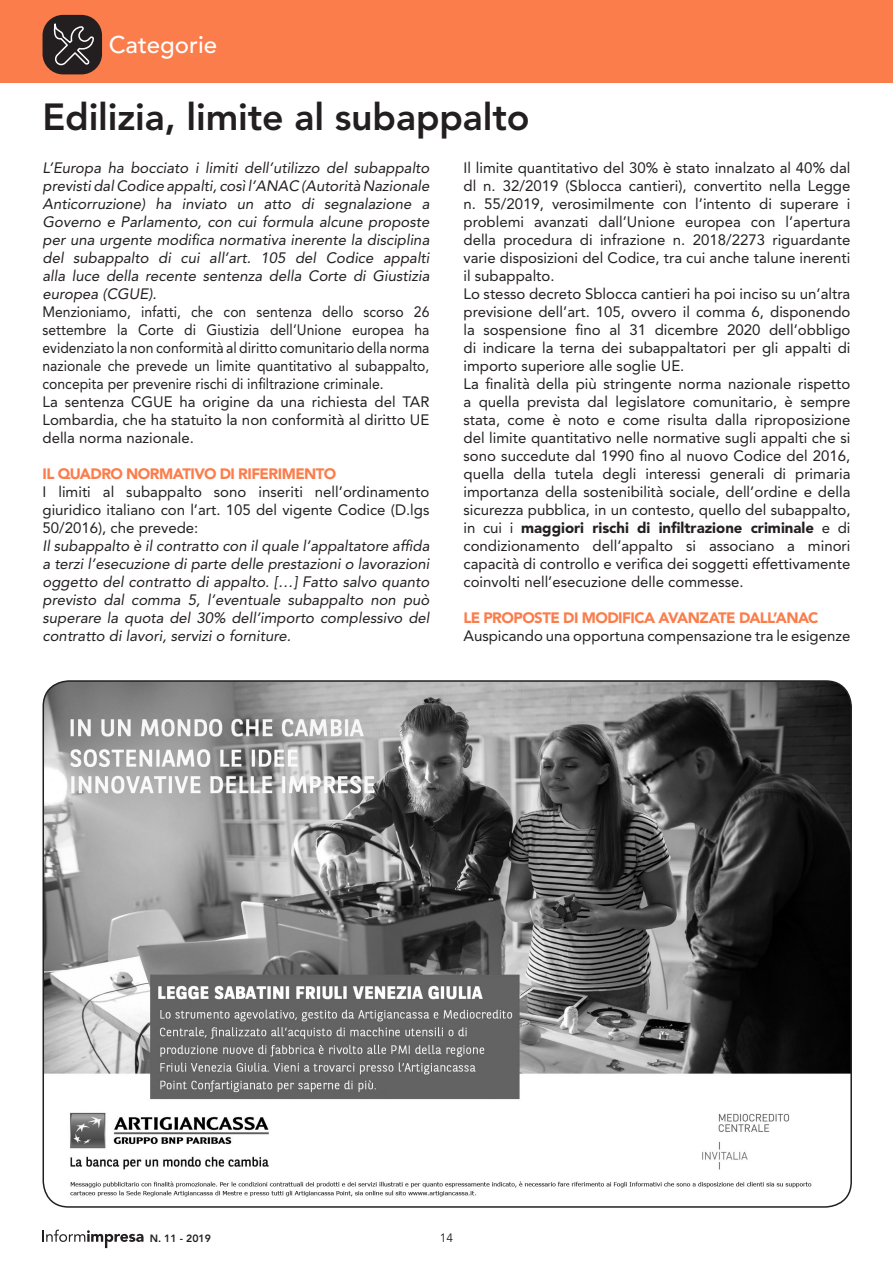
<style>
.page{position:relative;width:893px;height:1263px;background:#fff}
.page>*{position:absolute;margin:0;border:0;box-sizing:border-box;transform-origin:0 0}
.Titolo_2{font:800 37.5px "Avenir LT Std";letter-spacing:-.005em;color:#231f20}
.t1{font:500 24px "Avenir LT Std";color:#fff}
.Normale__Web{font:15px/18px "Avenir LT Std";color:#231f20;text-align:justify}
.Titolo_2-2{font:italic 15px/18px "Avenir LT Std";color:#231f20;text-align:justify}
.Normale__Web-2{font:italic 15px/18px "Avenir LT Std";color:#231f20;text-align:justify}
.Normale__Web-3{font:15px/18px "Avenir LT Std";color:#231f20;text-align:justify;scale:.93 1}
.centrato{font:900 15px "Avenir LT Std";letter-spacing:-.035em;color:#fb7d4c}
.t2{font:12px "Avenir LT Std";color:#231f20}
.t3{font:800 10.5px "Avenir LT Std";color:#231f20}
.s1{font-weight:900}
</style>
<div class="page">
<div style="left:0;top:0;width:893px;height:83px;background:#fb7d4c"></div>
<div style="left:43px;top:15px;width:59px;height:59px;background:#231f20;border-radius:21px"></div>
<svg style="left:54px;top:24px;width:40px;height:42px"></svg>
<svg style="left:43px;top:1229px;width:101px;height:19px"></svg>
<img style="left:43px;top:681px;width:808px;height:520px">
<h2 class="t1" style="left:109px;top:31px;width:110px">Categorie</h2>
<p class="Titolo_2" style="left:43px;top:95px;width:489px">Edilizia, limite al subappalto</p>
<p class="Titolo_2-2" style="left:43px;top:159px;width:388px">L’Europa ha bocciato i limiti dell’utilizzo del subappalto previsti dal Codice appalti, così l’ANAC (Autorità Nazionale Anticorruzione) ha inviato un atto di segnalazione a Governo e Parlamento, con cui formula alcune proposte per una urgente modifica normativa inerente la disciplina del subappalto di cui all’art. 105 del Codice appalti alla luce della recente sentenza della Corte di Giustizia europea (CGUE).</p>
<p class="Normale__Web-3" style="left:43px;top:303px;width:418px">Menzioniamo, infatti, che con sentenza dello scorso 26 settembre la Corte di Giustizia dell’Unione europea ha evidenziato la non conformità al diritto comunitario della norma nazionale che prevede un limite quantitativo al subappalto, concepita per prevenire rischi di infiltrazione criminale.</p>
<p class="Normale__Web" style="left:43px;top:393px;width:388px">La sentenza CGUE ha origine da una richiesta del TAR Lombardia, che ha statuito la non conformità al diritto UE della norma nazionale.</p>
<p class="centrato" style="left:43px;top:465px;width:295px">IL QUADRO NORMATIVO DI RIFERIMENTO</p>
<p class="Normale__Web" style="left:43px;top:483px;width:388px">I limiti al subappalto sono inseriti nell’ordinamento giuridico italiano con l’art. 105 del vigente Codice (D.lgs 50/2016), che prevede:</p>
<p class="Normale__Web-2" style="left:43px;top:537px;width:388px">Il subappalto è il contratto con il quale l’appaltatore affida a terzi l’esecuzione di parte delle prestazioni o lavorazioni oggetto del contratto di appalto. […] Fatto salvo quanto previsto dal comma 5, l’eventuale subappalto non può superare la quota del 30% dell’importo complessivo del contratto di lavori, servizi o forniture.</p>
<p class="Normale__Web" style="left:463px;top:159px;width:388px">Il limite quantitativo del 30% è stato innalzato al 40% dal dl n. 32/2019 (Sblocca cantieri), convertito nella Legge n. 55/2019, verosimilmente con l’intento di superare i problemi avanzati dall’Unione europea con l’apertura della procedura di infrazione n. 2018/2273 riguardante varie disposizioni del Codice, tra cui anche talune inerenti il subappalto.</p>
<p class="Normale__Web" style="left:463px;top:285px;width:388px">Lo stesso decreto Sblocca cantieri ha poi inciso su un’altra previsione dell’art. 105, ovvero il comma 6, disponendo la sospensione fino al 31 dicembre 2020 dell’obbligo di indicare la terna dei subappaltatori per gli appalti di importo superiore alle soglie UE.</p>
<p class="Normale__Web" style="left:463px;top:375px;width:388px">La finalità della più stringente norma nazionale rispetto a quella prevista dal legislatore comunitario, è sempre stata, come è noto e come risulta dalla riproposizione del limite quantitativo nelle normative sugli appalti che si sono succedute dal 1990 fino al nuovo Codice del 2016, quella della tutela degli interessi generali di primaria importanza della sostenibilità sociale, dell’ordine e della sicurezza pubblica, in un contesto, quello del subappalto, in cui i <span class="s1">maggiori rischi di infiltrazione criminale</span> e di condizionamento dell’appalto si associano a minori capacità di controllo e verifica dei soggetti effettivamente coinvolti nell’esecuzione delle commesse.</p>
<p class="centrato" style="left:463px;top:609px;width:357px">LE PROPOSTE DI MODIFICA AVANZATE DALL’ANAC</p>
<p class="Normale__Web" style="left:463px;top:627px;width:388px">Auspicando una opportuna compensazione tra le esigenze</p>
<p class="t3" style="left:150px;top:1232px;width:63px">N. 11 - 2019</p>
<p class="t2" style="left:440px;top:1231px;width:15px">14</p>
</div>
